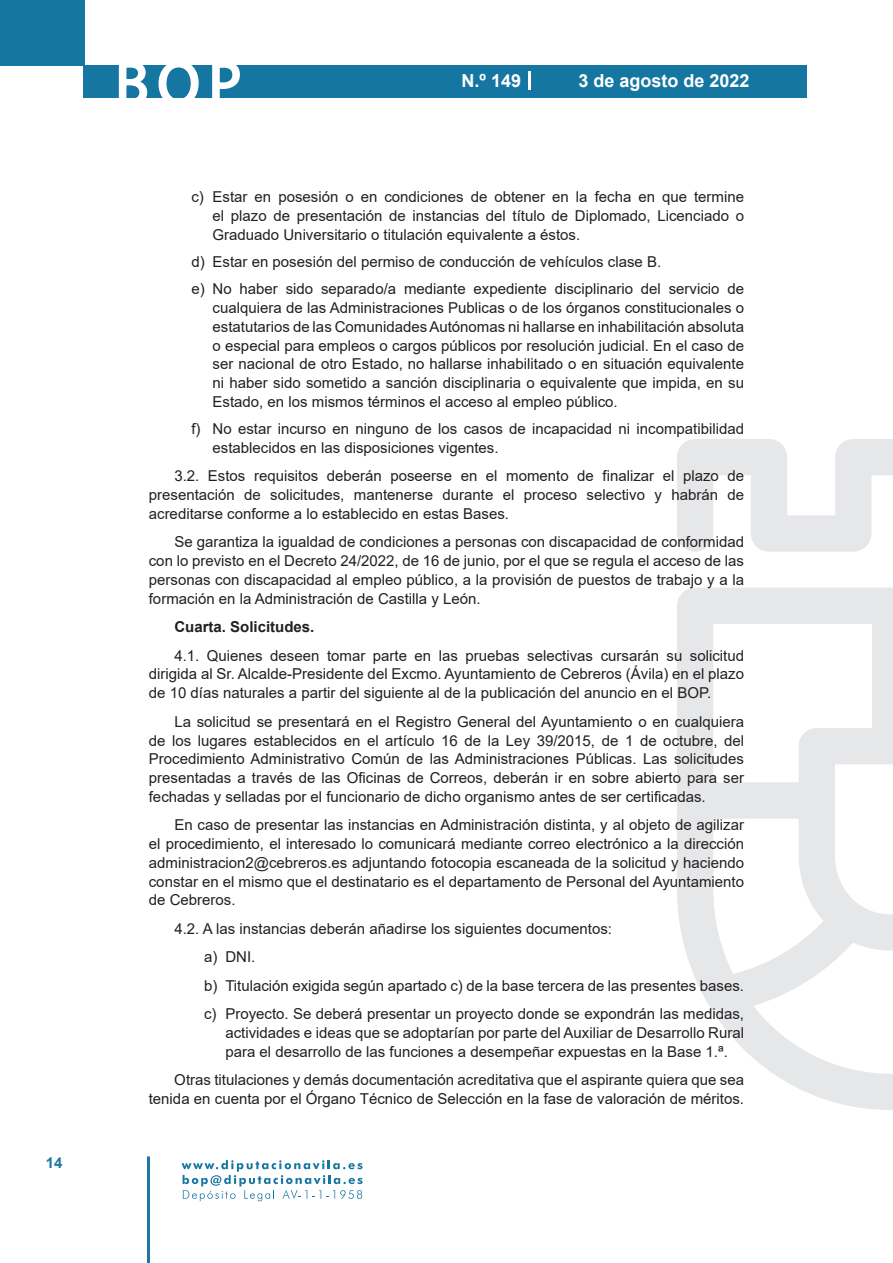
<style>
.page{position:relative;width:893px;height:1263px;background:#fff}
.page>*{position:absolute;margin:0;border:0;box-sizing:border-box;transform-origin:0 0}
.t1{font:500 61.5px "Avant Garde";color:#fff}
.t2{font:700 18px "Arial";color:#fff}
.t3{font:15px/18.8px "Arial";color:#231f20;text-align:justify}
.t4{font:700 15px "Arial";color:#231f20}
.t5{font:700 15px "Arial";color:#1d76a4}
</style>
<div class="page">
<div style="left:0;top:0;width:85px;height:65px;background:#1676a2"></div>
<div style="left:84px;top:65px;width:723px;height:33px;background:#1676a2"></div>
<svg style="left:118px;top:65px;width:30px;height:33px"></svg>
<svg style="left:158px;top:65px;width:41px;height:33px"></svg>
<svg style="left:212px;top:65px;width:28px;height:33px"></svg>
<svg style="left:182px;top:1160px;width:181px;height:41px"></svg>
<hr style="left:147px;top:1156px;width:3px;height:107px;background:#1d76a4">
<svg style="left:529px;top:71px;width:2px;height:19px"></svg>
<svg style="left:677px;top:439px;width:216px;height:671px"></svg>
<p class="t5" style="left:46px;top:1152px;width:18px">14</p>
<h1 class="t1" style="left:115px;top:46px;width:128px">BOP</h1>
<p class="t2" style="left:462px;top:68px;width:61px">N.º 149</p>
<p class="t2" style="left:578px;top:68px;width:173px">3 de agosto de 2022</p>
<p class="t3" style="left:213px;top:188px;width:533px;text-indent:-21px">c) Estar en posesión o en condiciones de obtener en la fecha en que termine el plazo de presentación de instancias del título de Diplomado, Licenciado o Graduado Universitario o titulación equivalente a éstos.</p>
<p class="t3" style="left:191px;top:248px;width:554px;line-height:27.3px">d) Estar en posesión del permiso de conducción de vehículos clase B.<br>e) No haber sido separado/a mediante expediente disciplinario del servicio de</p>
<p class="t3" style="left:213px;top:298px;width:533px">cualquiera de las Administraciones Publicas o de los órganos constitucionales o estatutarios de las Comunidades Autónomas ni hallarse en inhabilitación absoluta o especial para empleos o cargos públicos por resolución judicial. En el caso de ser nacional de otro Estado, no hallarse inhabilitado o en situación equivalente ni haber sido sometido a sanción disciplinaria o equivalente que impida, en su Estado, en los mismos términos el acceso al empleo público.</p>
<p class="t3" style="left:213px;top:419px;width:533px;text-indent:-21px">f) No estar incurso en ninguno de los casos de incapacidad ni incompatibilidad establecidos en las disposiciones vigentes.</p>
<p class="t3" style="left:149px;top:467px;width:597px;text-indent:26px">3.2. Estos requisitos deberán poseerse en el momento de finalizar el plazo de presentación de solicitudes, mantenerse durante el proceso selectivo y habrán de acreditarse conforme a lo establecido en estas Bases.</p>
<p class="t3" style="left:149px;top:533px;width:597px;text-indent:26px">Se garantiza la igualdad de condiciones a personas con discapacidad de conformidad con lo previsto en el Decreto 24/2022, de 16 de junio, por el que se regula el acceso de las personas con discapacidad al empleo público, a la provisión de puestos de trabajo y a la formación en la Administración de Castilla y León.</p>
<p class="t4" style="left:174px;top:616px;width:142px">Cuarta. Solicitudes.</p>
<p class="t3" style="left:149px;top:646px;width:597px;text-indent:26px">4.1. Quienes deseen tomar parte en las pruebas selectivas cursarán su solicitud dirigida al Sr. Alcalde-Presidente del Excmo. Ayuntamiento de Cebreros (Ávila) en el plazo de 10 días naturales a partir del siguiente al de la publicación del anuncio en el BOP.</p>
<p class="t3" style="left:149px;top:712px;width:597px;text-indent:26px">La solicitud se presentará en el Registro General del Ayuntamiento o en cualquiera de los lugares establecidos en el artículo 16 de la Ley 39/2015, de 1 de octubre, del Procedimiento Administrativo Común de las Administraciones Públicas. Las solicitudes presentadas a través de las Oficinas de Correos, deberán ir en sobre abierto para ser fechadas y selladas por el funcionario de dicho organismo antes de ser certificadas.</p>
<p class="t3" style="left:149px;top:815px;width:597px;text-indent:26px">En caso de presentar las instancias en Administración distinta, y al objeto de agilizar el procedimiento, el interesado lo comunicará mediante correo electrónico a la dirección administracion2@cebreros.es adjuntando fotocopia escaneada de la solicitud y haciendo constar en el mismo que el destinatario es el departamento de Personal del Ayuntamiento de Cebreros.</p>
<p class="t3" style="left:204px;top:914px;width:541px;line-height:28.5px;text-align:left;text-indent:-30px">4.2. A las instancias deberán añadirse los siguientes documentos:<br>a) DNI.<br>b) Titulación exigida según apartado c) de la base tercera de las presentes bases. c) Proyecto. Se deberá presentar un proyecto donde se expondrán las medidas,</p>
<p class="t3" style="left:225px;top:1023px;width:520px">actividades e ideas que se adoptarían por parte del Auxiliar de Desarrollo Rural para el desarrollo de las funciones a desempeñar expuestas en la Base 1.ª.</p>
<p class="t3" style="left:149px;top:1071px;width:597px;text-align:right">Otras titulaciones y demás documentación acreditativa que el aspirante quiera que sea tenida en cuenta por el Órgano Técnico de Selección en la fase de valoración de méritos.</p>
</div>
